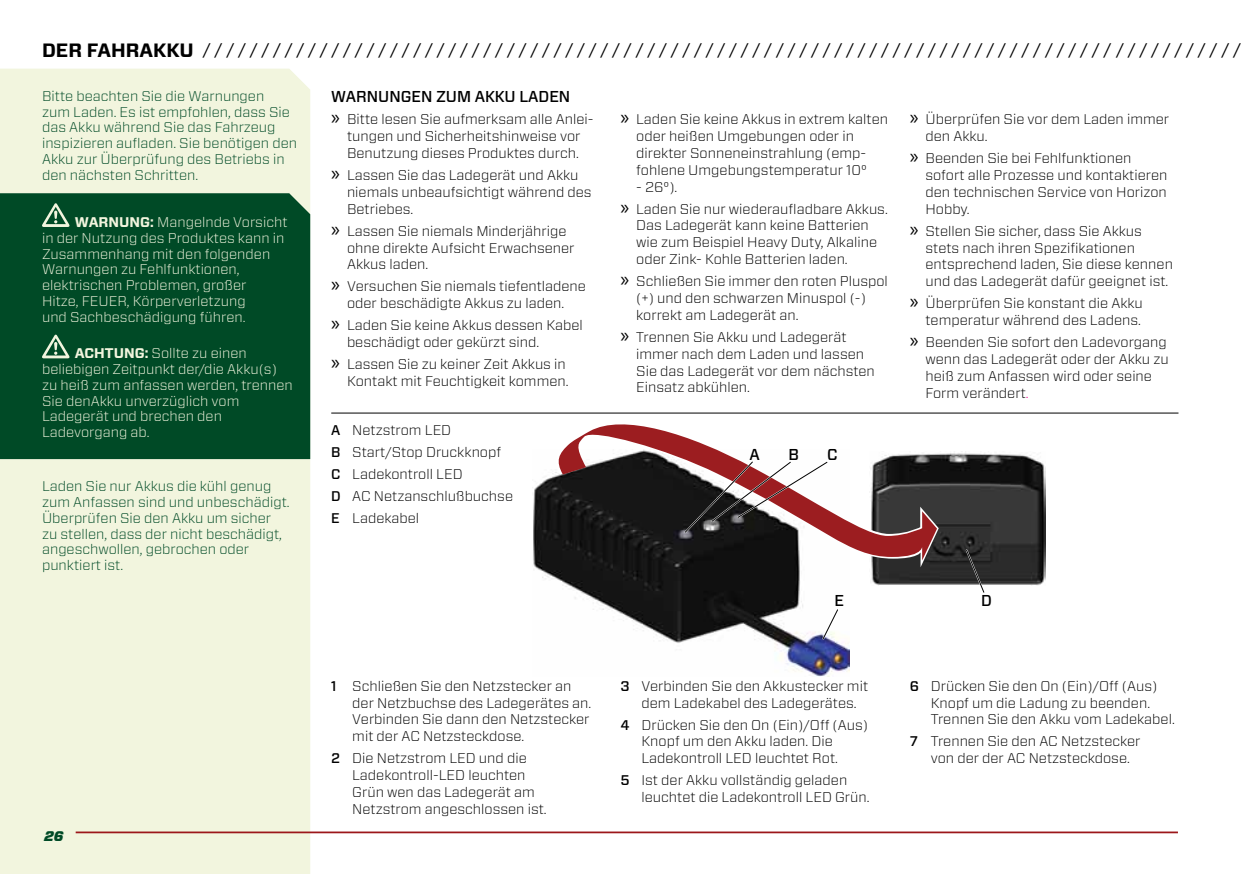
<style>
.page{position:relative;width:1241px;height:874px;background:#fff}
.page>*{position:absolute;margin:0;border:0;box-sizing:border-box;transform-origin:0 0}
.t1{font:700 19.25px "Forza";color:#000}
.t2{font:16.62px "Forza";color:#000}
.t3{font:500 15.75px "Forza";color:#000}
.t4{font:300 14px/16.8px "Forza";color:#000}
.t5{font:300 14px/15.8px "Forza";color:#f2f5de}
.t6{font:300 14px/15.8px "Forza";color:#004a26}
.t7{font:italic 900 14px "Forza";color:#004a26}
.s1{font-weight:700;font-size:19.25px}
.s2{font-family:"Myriad Pro";font-weight:400;font-size:21px}
.s3{font-weight:700}
.s4{color:#ec008c}
.s5{font-weight:500}
</style>
<div class="page">
<div style="left:0;top:69px;width:310px;height:804px;background:#f2f5de"></div>
<hr style="left:76px;top:831px;width:1101px;height:1px;background:#9c171a">
<div style="left:0;top:193px;width:310px;height:266px;background:#004a26"></div>
<svg style="left:42px;top:203px;width:27px;height:24px"></svg>
<svg style="left:42px;top:334px;width:27px;height:24px"></svg>
<hr style="left:331px;top:412px;width:847px;height:1px;background:#000">
<img style="left:533px;top:477px;width:316px;height:198px">
<img style="left:870px;top:451px;width:175px;height:134px">
<svg style="left:552px;top:412px;width:386px;height:155px"></svg>
<svg style="left:555px;top:413px;width:381px;height:147px"></svg>
<svg style="left:964px;top:547px;width:21px;height:46px"></svg>
<svg style="left:682px;top:459px;width:147px;height:75px"></svg>
<svg style="left:820px;top:607px;width:19px;height:33px"></svg>
<h1 class="t1" style="left:42px;top:38px;width:59px">DER FAHRA</h1>
<p class="t2" style="left:153px;top:38px;width:1089px"><span class="s1">KKU</span> / / / / / / / / / / / / / / / / / / / / / / / / / / / / / / / / / / / / / / / / / / / / / / / / / / / / / / / / / / / / / / / / / / / / / / / / / / / / / / / / / / / / / / / / /</p>
<p class="t3" style="left:331px;top:86px;width:240px">WARNUNGEN ZUM AKKU LADEN</p>
<p class="t4" style="left:331px;top:111px;width:264px;text-align:center"><span class="s2">»</span> Bitte lesen Sie aufmerksam alle Anlei&shy;tungen und Sicherheitshinweise vor<br>Benutzung dieses Produktes durch.</p>
<p class="t4" style="left:347px;top:166px;width:246px;text-indent:-16px"><span class="s2">»</span> Lassen Sie das Ladegerät und Akku niemals unbeaufsichtigt während des<br>Betriebes.</p>
<p class="t4" style="left:347px;top:222px;width:229px;text-indent:-16px"><span class="s2">»</span> Lassen Sie niemals Minderjährige ohne direkte Aufsicht Erwachsener<br>Akkus laden.</p>
<p class="t4" style="left:331px;top:277px;width:256px;text-align:center"><span class="s2">»</span> Versuchen Sie niemals tiefentladene oder beschädigte Akkus zu laden.</p>
<p class="t4" style="left:347px;top:316px;width:237px;text-indent:-16px"><span class="s2">»</span> Laden Sie keine Akkus dessen Kabel beschädigt oder gekürzt sind.</p>
<p class="t4" style="left:331px;top:355px;width:239px;text-align:right"><span class="s2">»</span> Lassen Sie zu keiner Zeit Akkus in<br>Kontakt mit Feuchtigkeit kommen.</p>
<p class="t6" style="left:42px;top:88px;width:256px">Bitte beachten Sie die Warnungen<br>zum Laden. Es ist empfohlen, dass Sie das Akku während Sie das Fahrzeug inspizieren aufladen. Sie benötigen den Akku zur Überprüfung des Betriebs in den nächsten Schritten.</p>
<p class="t5" style="left:42px;top:214px;width:247px;text-indent:33px"><span class="s3">WARNUNG:</span> Mangelnde Vorsicht in der Nutzung des Produktes kann in<br>Zusammenhang mit den folgenden<br>Warnungen zu Fehlfunktionen, elektrischen Problemen, großer<br>Hitze, FEUER, Körperverletzung<br>und Sachbeschädigung führen.</p>
<p class="t5" style="left:42px;top:345px;width:252px;text-indent:33px"><span class="s3">ACHTUNG:</span> Sollte zu einen beliebigen Zeitpunkt der/die Akku(s) zu heiß zum anfassen werden, trennen<br>Sie denAkku unverzüglich vom<br>Ladegerät und brechen den<br>Ladevorgang ab.</p>
<p class="t4" style="left:925px;top:111px;width:245px;text-indent:-16px"><span class="s2">»</span> Überprüfen Sie vor dem Laden immer den Akku.</p>
<p class="t4" style="left:925px;top:149px;width:243px;text-indent:-16px"><span class="s2">»</span> Beenden Sie bei Fehlfunktionen sofort alle Prozesse und kontaktieren den technischen Service von Horizon<br>Hobby.</p>
<p class="t4" style="left:925px;top:222px;width:249px;text-indent:-16px"><span class="s2">»</span> Stellen Sie sicher, dass Sie Akkus stets nach ihren Spezifikationen entsprechend laden, Sie diese kennen und das Ladegerät dafür geeignet ist.</p>
<p class="t4" style="left:909px;top:294px;width:235px;text-align:right"><span class="s2">»</span> Überprüfen Sie konstant die Akku temperatur während des Ladens.</p>
<p class="t4" style="left:925px;top:333px;width:245px;text-indent:-16px"><span class="s2">»</span> Beenden Sie sofort den Ladevorgang wenn das Ladegerät oder der Akku zu heiß zum Anfassen wird oder seine<br>Form verändert<span class="s4">.</span></p>
<p class="t4" style="left:636px;top:111px;width:253px;text-indent:-16px"><span class="s2">»</span> Laden Sie keine Akkus in extrem kalten oder heißen Umgebungen oder in direkter Sonneneinstrahlung (emp&shy;fohlene Umgebungstemperatur 10°</p>
<p class="t4" style="left:620px;top:175px;width:269px;line-height:22.1px;text-indent:16px">- 26°).<br><span class="s2">»</span> Laden Sie nur wiederaufladbare Akkus.</p>
<p class="t4" style="left:636px;top:217px;width:242px">Das Ladegerät kann keine Batterien wie zum Beispiel Heavy Duty, Alkaline oder Zink- Kohle Batterien laden.</p>
<p class="t4" style="left:636px;top:272px;width:253px;text-indent:-16px"><span class="s2">»</span> Schließen Sie immer den roten Pluspol (+) und den schwarzen Minuspol (-) korrekt am Ladegerät an.</p>
<p class="t4" style="left:636px;top:328px;width:240px;text-indent:-16px"><span class="s2">»</span> Trennen Sie Akku und Ladegerät immer nach dem Laden und lassen<br>Sie das Ladegerät vor dem nächsten<br>Einsatz abkühlen.</p>
<p class="t4" style="left:331px;top:418px;width:183px;line-height:22.1px"><span class="s5">A</span> Netzstrom LED<br><span class="s5">B</span> Start/Stop Druckknopf<br><span class="s5">C</span> Ladekontroll LED<br><span class="s5">D</span> AC Netzanschlußbuchse<br><span class="s5">E</span> Ladekabel</p>
<p class="t3" style="left:749px;top:443px;width:11px">A</p>
<p class="t3" style="left:788px;top:443px;width:12px">B</p>
<p class="t3" style="left:827px;top:443px;width:10px">C</p>
<p class="t6" style="left:42px;top:478px;width:249px">Laden Sie nur Akkus die kühl genug zum Anfassen sind und unbeschädigt.<br>Überprüfen Sie den Akku um sicher zu stellen, dass der nicht beschädigt, angeschwollen, gebrochen oder punktiert ist.</p>
<p class="t7" style="left:44px;top:826px;width:21px">26</p>
<p class="t4" style="left:352px;top:676px;width:240px;text-indent:-21px"><span class="s5">1</span> Schließen Sie den Netzstecker an der Netzbuchse des Ladegerätes an.<br>Verbinden Sie dann den Netzstecker mit der AC Netzsteckdose.</p>
<p class="t4" style="left:352px;top:749px;width:196px;text-indent:-21px"><span class="s5">2</span> Die Netzstrom LED und die<br>Ladekontroll-LED leuchten<br>Grün wen das Ladegerät am<br>Netzstrom angeschlossen ist.</p>
<p class="t3" style="left:834px;top:589px;width:9px">E</p>
<p class="t4" style="left:641px;top:676px;width:228px;text-indent:-21px"><span class="s5">3</span> Verbinden Sie den Akkustecker mit dem Ladekabel des Ladegerätes.</p>
<p class="t4" style="left:641px;top:715px;width:228px;text-indent:-21px"><span class="s5">4</span> Drücken Sie den On (Ein)/Off (Aus)<br>Knopf um den Akku laden. Die<br>Ladekontroll LED leuchtet Rot.</p>
<p class="t4" style="left:641px;top:771px;width:229px;text-indent:-21px"><span class="s5">5</span> Ist der Akku vollständig geladen leuchtet die Ladekontroll LED Grün.</p>
<p class="t3" style="left:980px;top:589px;width:10px">D</p>
<p class="t4" style="left:930px;top:676px;width:245px;text-indent:-21px"><span class="s5">6</span> Drücken Sie den On (Ein)/Off (Aus)<br>Knopf um die Ladung zu beenden.<br>Trennen Sie den Akku vom Ladekabel.</p>
<p class="t4" style="left:930px;top:732px;width:211px;text-indent:-21px"><span class="s5">7</span> Trennen Sie den AC Netzstecker von der der AC Netzsteckdose.</p>
</div>
